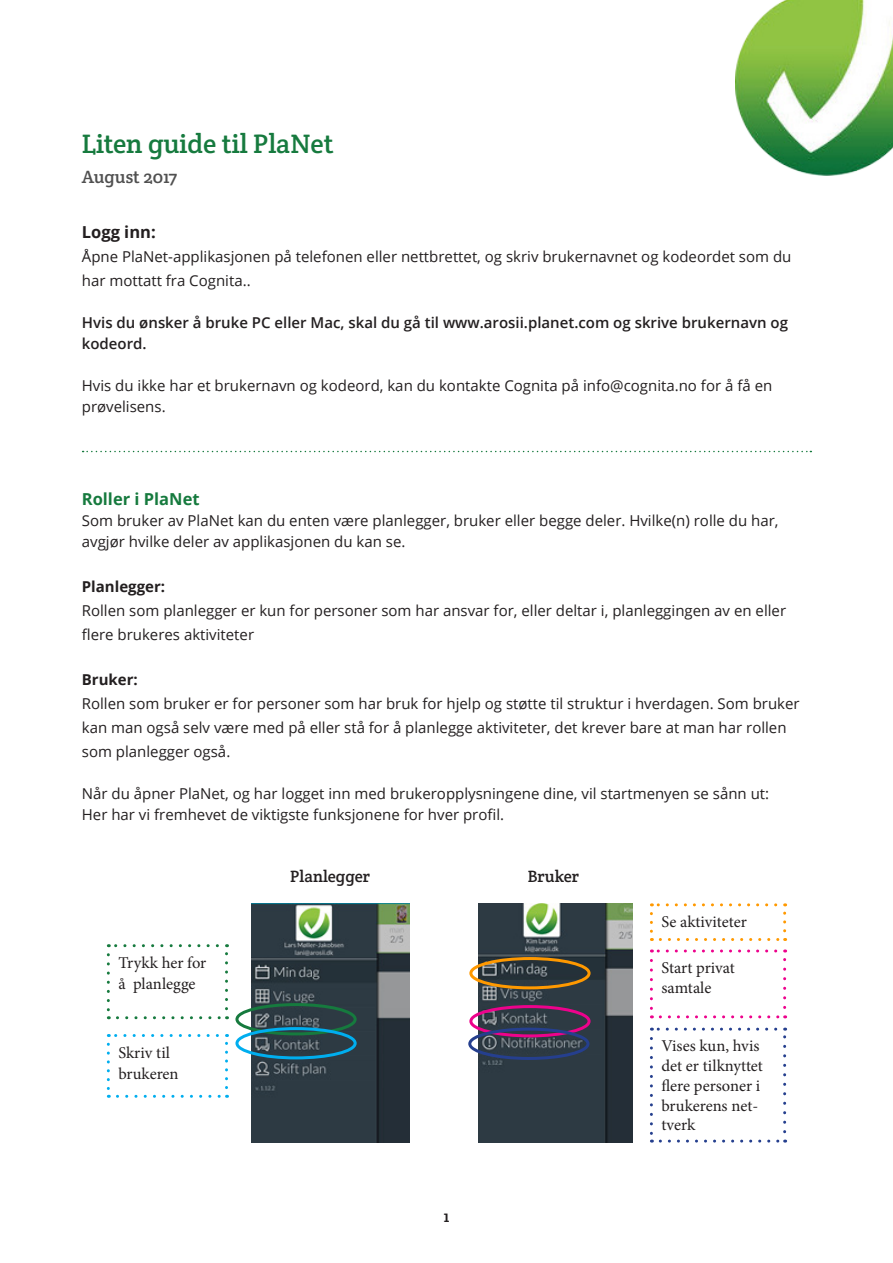
<style>
.page{position:relative;width:893px;height:1263px;background:#fff}
.page>*{position:absolute;margin:0;border:0;box-sizing:border-box;transform-origin:0 0}
.t1{font:27px "Crete Round";color:#167a3e}
.t2{font:18px "Crete Round";color:#505050}
.t3{font:16.5px/19.8px "Minion Pro";color:#231f20}
.t4{font:16.5px "Crete Round";color:#231f20}
.t5{font:700 16.5px "Open Sans";color:#167a3e}
.t6{font:700 16.5px "Open Sans";color:#231f20}
.t7{font:15px/24px "Open Sans";color:#231f20}
.t8{font:600 15px/21px "Open Sans";color:#231f20}
.t9{font:700 15px "Open Sans";color:#231f20}
</style>
<div class="page">
<img style="left:736px;top:0;width:157px;height:175px">
<svg style="left:83px;top:451px;width:728px;height:1px"></svg>
<img style="left:251px;top:903px;width:158px;height:239px">
<img style="left:479px;top:903px;width:153px;height:239px">
<svg style="left:107px;top:955px;width:3px;height:64px"></svg>
<svg style="left:117px;top:1016px;width:111px;height:3px"></svg>
<svg style="left:225px;top:944px;width:3px;height:65px"></svg>
<svg style="left:108px;top:944px;width:109px;height:3px"></svg>
<div style="left:235px;top:1003px;width:122px;height:32px;border:3px solid #167a3e;border-radius:50%"></div>
<div style="left:235px;top:1027px;width:122px;height:32px;border:3px solid #00aeef;border-radius:50%"></div>
<svg style="left:107px;top:1044px;width:3px;height:54px"></svg>
<svg style="left:117px;top:1095px;width:111px;height:3px"></svg>
<svg style="left:225px;top:1034px;width:3px;height:53px"></svg>
<svg style="left:108px;top:1034px;width:109px;height:3px"></svg>
<div style="left:469px;top:957px;width:122px;height:32px;border:3px solid #f90;border-radius:50%"></div>
<svg style="left:650px;top:913px;width:3px;height:28px"></svg>
<svg style="left:660px;top:938px;width:126px;height:3px"></svg>
<svg style="left:783px;top:903px;width:3px;height:28px"></svg>
<svg style="left:651px;top:903px;width:125px;height:3px"></svg>
<div style="left:469px;top:1005px;width:122px;height:32px;border:3px solid #ed028c;border-radius:50%"></div>
<svg style="left:650px;top:960px;width:3px;height:58px"></svg>
<svg style="left:660px;top:1015px;width:126px;height:3px"></svg>
<svg style="left:783px;top:949px;width:3px;height:58px"></svg>
<svg style="left:651px;top:949px;width:125px;height:3px"></svg>
<div style="left:468px;top:1028px;width:121px;height:32px;border:3px solid #253f8e;border-radius:50%"></div>
<svg style="left:650px;top:1038px;width:3px;height:104px"></svg>
<svg style="left:660px;top:1139px;width:126px;height:3px"></svg>
<svg style="left:783px;top:1028px;width:3px;height:104px"></svg>
<svg style="left:651px;top:1028px;width:125px;height:3px"></svg>
<p class="t1" style="left:82px;top:126px;width:253px">Liten guide til PlaNet</p>
<p class="t2" style="left:82px;top:165px;width:97px">August 2017</p>
<p class="t6" style="left:82px;top:220px;width:75px">Logg inn:</p>
<p class="t7" style="left:82px;top:244px;width:711px">Åpne PlaNet-applikasjonen på telefonen eller nettbrettet, og skriv brukernavnet og kodeordet som du har mottatt fra Cognita..</p>
<p class="t8" style="left:82px;top:312px;width:708px">Hvis du ønsker å bruke PC eller Mac, skal du gå til www.arosii.planet.com og skrive brukernavn og kodeord.</p>
<p class="t7" style="left:82px;top:375px;width:692px;line-height:21px">Hvis du ikke har et brukernavn og kodeord, kan du kontakte Cognita på info@cognita.no for å få en prøvelisens.</p>
<p class="t5" style="left:82px;top:487px;width:119px">Roller i PlaNet</p>
<p class="t7" style="left:82px;top:510px;width:698px;line-height:21px">Som bruker av PlaNet kan du enten være planlegger, bruker eller begge deler. Hvilke(n) rolle du har, avgjør hvilke deler av applikasjonen du kan se.</p>
<p class="t9" style="left:82px;top:576px;width:85px">Planlegger:</p>
<p class="t7" style="left:82px;top:598px;width:706px">Rollen som planlegger er kun for personer som har ansvar for, eller deltar i, planleggingen av en eller flere brukeres aktiviteter</p>
<p class="t9" style="left:82px;top:669px;width:57px">Bruker:</p>
<p class="t7" style="left:82px;top:691px;width:719px">Rollen som bruker er for personer som har bruk for hjelp og støtte til struktur i hverdagen. Som bruker kan man også selv være med på eller stå for å planlegge aktiviteter, det krever bare at man har rollen som planlegger også.</p>
<p class="t7" style="left:82px;top:781px;width:689px">Når du åpner PlaNet, og har logget inn med brukeropplysningene dine, vil startmenyen se sånn ut:</p>
<p class="t7" style="left:82px;top:802px;width:424px">Her har vi fremhevet de viktigste funksjonene for hver profil.</p>
<p class="t3" style="left:118px;top:952px;width:90px;line-height:21.6px">Trykk her for å planlegge</p>
<p class="t3" style="left:118px;top:1042px;width:53px">Skriv til</p>
<p class="t3" style="left:118px;top:1064px;width:62px">brukeren</p>
<p class="t4" style="left:290px;top:865px;width:82px">Planlegger</p>
<p class="t4" style="left:528px;top:865px;width:53px">Bruker</p>
<p class="t4" style="left:444px;top:1205px;width:7px">1</p>
<p class="t3" style="left:661px;top:912px;width:87px">Se aktiviteter</p>
<p class="t3" style="left:661px;top:958px;width:75px">Start privat samtale</p>
<p class="t3" style="left:661px;top:1036px;width:103px">Vises kun, hvis det er tilknyttet flere personer i brukerens net&shy;tverk</p>
</div>
